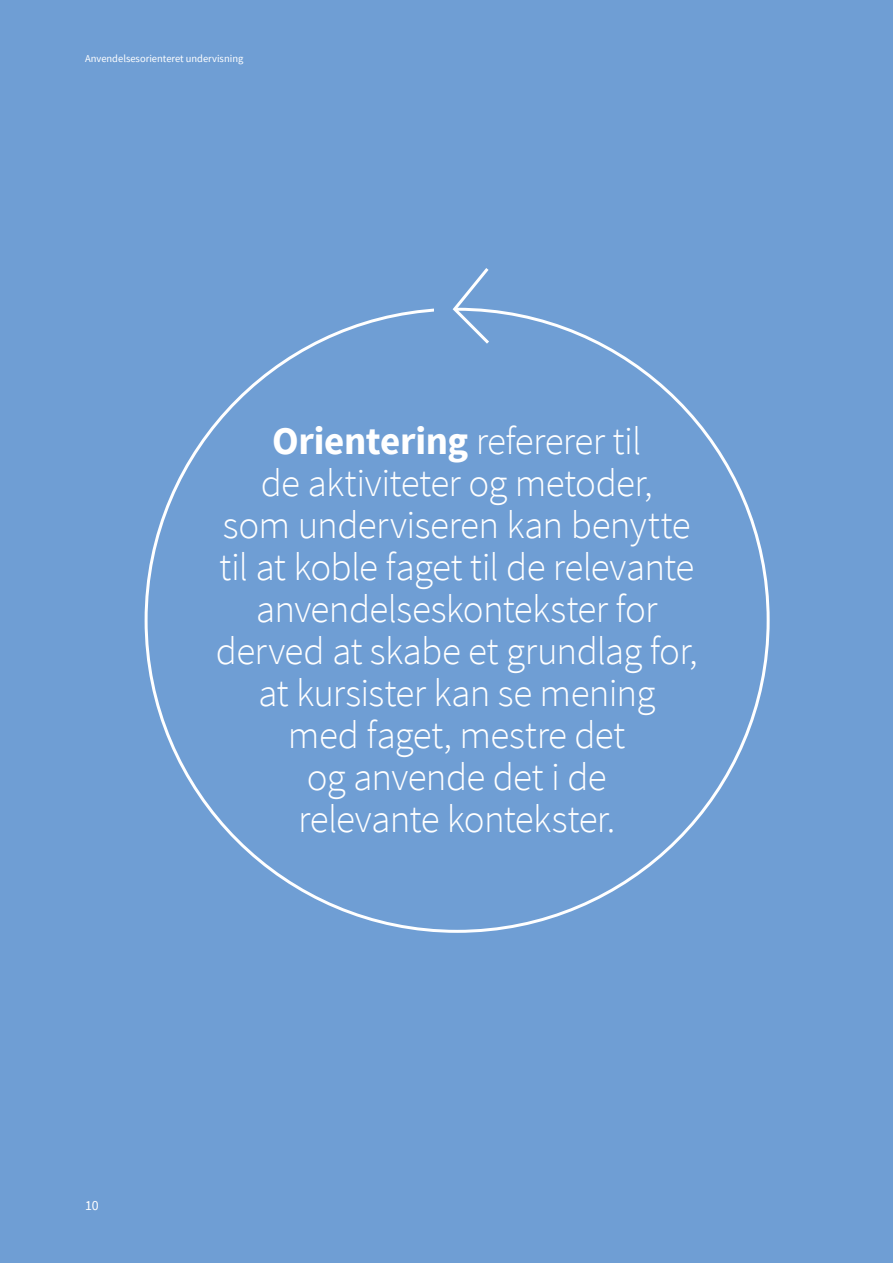
<style>
.page{position:relative;width:893px;height:1263px;background:#6f9ed4}
.page>*{position:absolute;margin:0;border:0;box-sizing:border-box;transform-origin:0 0}
.t1{font:39px/42px "Source Sans Pro Light 2";letter-spacing:-.02em;color:#fff;text-align:center}
.t2{font:13.8px "Source Sans Pro";color:#fff}
.t3{font:10.5px "Source Sans Pro Regular 2";color:#fff}
.s1{font-family:"Source Sans Pro";font-weight:700}
</style>
<div class="page">
<svg style="left:452px;top:268px;width:40px;height:76px"></svg>
<p class="t3" style="left:85px;top:52px;width:160px">Anvendelsesorienteret undervisning</p>
<p class="t1" style="left:216px;top:420px;width:483px"><span class="s1">Orientering</span> refererer til<br>de aktiviteter og metoder,<br>som underviseren kan benytte til at koble faget til de relevante anvendelseskontekster for derved at skabe et grundlag for, at kursister kan se mening<br>med faget, mestre det<br>og anvende det i de<br>relevante kontekster.</p>
<p class="t2" style="left:85px;top:1196px;width:15px">10</p>
</div>
